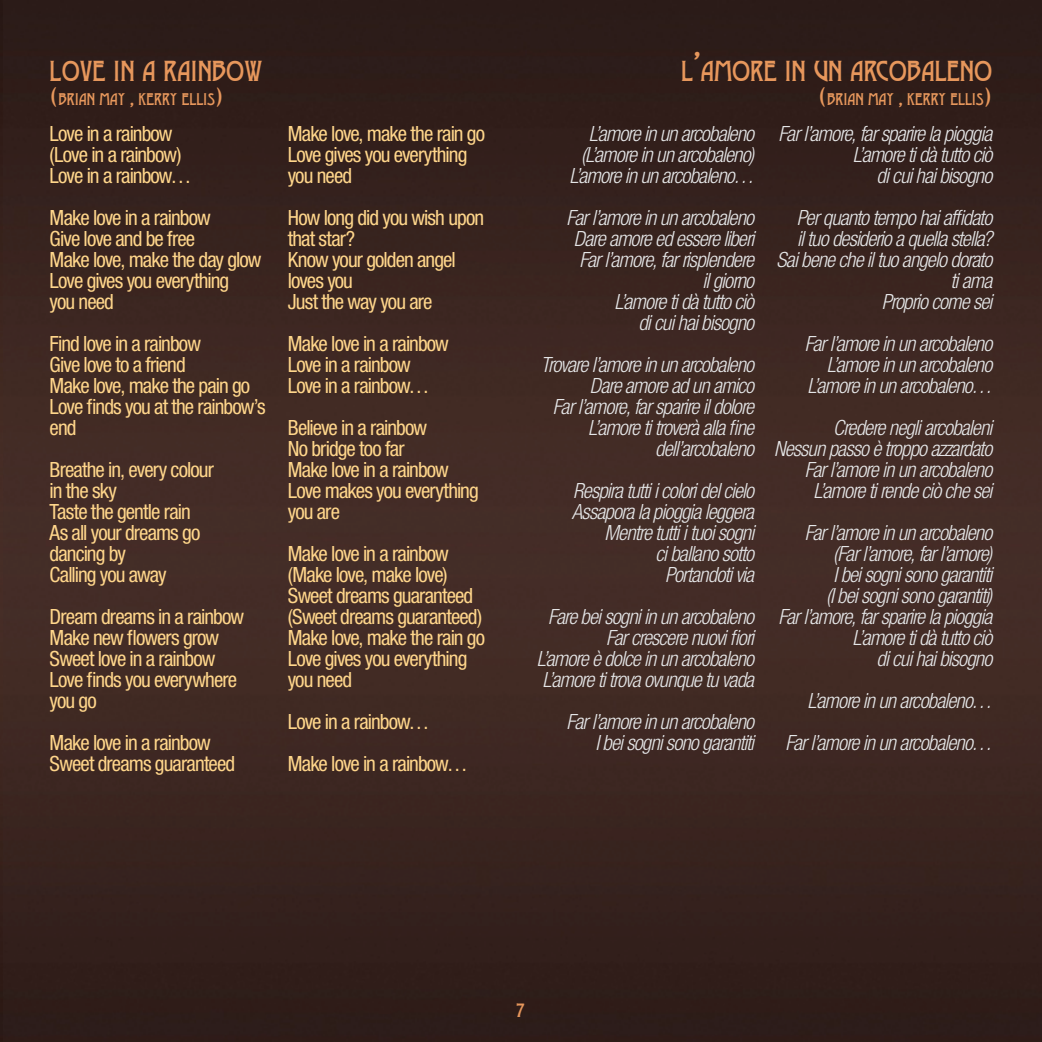
<style>
.page{position:relative;width:1042px;height:1042px;background:#fff}
.page>*{position:absolute;margin:0;border:0;box-sizing:border-box;transform-origin:0 0}
.t1{font:29.4px "Quaint Gothic SGOT";color:#e7975c}
.t2{font:italic 300 condensed 21px/21px "Helvetica Neue LT Std";letter-spacing:-.04em;color:#e4e5e6;text-align:right}
.t3{font:condensed 21px/21px "Helvetica Neue LT Std";letter-spacing:-.045em;color:#ffd68b}
.t4{font:21px "Quaint Gothic SGOT";color:#e7975c}
.t5{font:17.15px "Quaint Gothic SGOT";color:#e7975c}
.s1{font-size:42px}
.s2{font-size:24.5px}
</style>
<div class="page">
<img style="left:2px;top:0;width:1039px;height:1041px">
<img style="left:0;top:0;width:2px;height:1041px">
<h1 class="t1" style="left:50px;top:52px;width:214px">LOVE IN A RAINBOW</h1>
<h1 class="t1" style="left:681px;top:52px;width:313px">L<span class="s1">’</span>AMORE IN UN ARCOBALENO</h1>
<p class="t5" style="left:50px;top:88px;width:176px"><span class="s2">(</span>BRIAN MAY <span class="s2">,</span> KERRY ELLIS<span class="s2">)</span></p>
<p class="t5" style="left:818px;top:88px;width:176px"><span class="s2">(</span>BRIAN MAY <span class="s2">,</span> KERRY ELLIS<span class="s2">)</span></p>
<p class="t3" style="left:50px;top:122px;width:143px">Love in a rainbow (Love in a rainbow)<br>Love in a rainbow…</p>
<p class="t3" style="left:50px;top:206px;width:213px">Make love in a rainbow<br>Give love and be free<br>Make love, make the day glow<br>Love gives you everything<br>you need</p>
<p class="t3" style="left:50px;top:332px;width:218px">Find love in a rainbow<br>Give love to a friend<br>Make love, make the pain go<br>Love finds you at the rainbow’s end</p>
<p class="t3" style="left:50px;top:458px;width:166px">Breathe in, every colour in the sky<br>Taste the gentle rain<br>As all your dreams go dancing by<br>Calling you away</p>
<p class="t3" style="left:50px;top:605px;width:196px">Dream dreams in a rainbow<br>Make new flowers grow<br>Sweet love in a rainbow<br>Love finds you everywhere you go</p>
<p class="t3" style="left:50px;top:731px;width:187px">Make love in a rainbow<br>Sweet dreams guaranteed</p>
<p class="t3" style="left:288px;top:122px;width:199px">Make love, make the rain go<br>Love gives you everything you need</p>
<p class="t3" style="left:288px;top:206px;width:198px">How long did you wish upon that star?<br>Know your golden angel loves you<br>Just the way you are</p>
<p class="t3" style="left:288px;top:332px;width:163px">Make love in a rainbow<br>Love in a rainbow<br>Love in a rainbow…</p>
<p class="t3" style="left:288px;top:416px;width:192px">Believe in a rainbow<br>No bridge too far<br>Make love in a rainbow<br>Love makes you everything you are</p>
<p class="t3" style="left:288px;top:542px;width:199px">Make love in a rainbow (Make love, make love)<br>Sweet dreams guaranteed (Sweet dreams guaranteed)<br>Make love, make the rain go<br>Love gives you everything you need</p>
<p class="t3" style="left:288px;top:700px;width:181px;line-height:42px">Love in a rainbow…<br>Make love in a rainbow…</p>
<p class="t2" style="left:569px;top:123px;width:186px">L’amore in un arcobaleno (L’amore in un arcobaleno)<br>L’amore in un arcobaleno…</p>
<p class="t2" style="left:567px;top:207px;width:189px">Far l’amore in un arcobaleno<br>Dare amore ed essere liberi<br>Far l’amore, far risplendere<br>il giorno<br>L’amore ti dà tutto ciò<br>di cui hai bisogno</p>
<p class="t2" style="left:541px;top:354px;width:215px">Trovare l’amore in un arcobaleno<br>Dare amore ad un amico<br>Far l’amore, far sparire il dolore<br>L’amore ti troverà alla fine dell’arcobaleno</p>
<p class="t2" style="left:572px;top:480px;width:184px">Respira tutti i colori del cielo<br>Assapora la pioggia leggera<br>Mentre tutti i tuoi sogni<br>ci ballano sotto<br>Portandoti via</p>
<p class="t2" style="left:537px;top:606px;width:219px">Fare bei sogni in un arcobaleno<br>Far crescere nuovi fiori<br>L’amore è dolce in un arcobaleno<br>L’amore ti trova ovunque tu vada</p>
<p class="t2" style="left:566px;top:711px;width:189px">Far l’amore in un arcobaleno<br>I bei sogni sono garantiti</p>
<p class="t2" style="left:778px;top:123px;width:215px">Far l’amore, far sparire la pioggia<br>L’amore ti dà tutto ciò<br>di cui hai bisogno</p>
<p class="t2" style="left:776px;top:207px;width:217px">Per quanto tempo hai affidato<br>il tuo desiderio a quella stella?<br>Sai bene che il tuo angelo dorato ti ama<br>Proprio come sei</p>
<p class="t2" style="left:805px;top:333px;width:189px">Far l’amore in un arcobaleno<br>L’amore in un arcobaleno<br>L’amore in un arcobaleno…</p>
<p class="t2" style="left:774px;top:417px;width:220px">Credere negli arcobaleni<br>Nessun passo è troppo azzardato<br>Far l’amore in un arcobaleno<br>L’amore ti rende ciò che sei</p>
<p class="t2" style="left:778px;top:522px;width:215px">Far l’amore in un arcobaleno (Far l’amore, far l’amore)<br>I bei sogni sono garantiti<br>(I bei sogni sono garantiti)<br>Far l’amore, far sparire la pioggia<br>L’amore ti dà tutto ciò<br>di cui hai bisogno</p>
<p class="t2" style="left:785px;top:680px;width:208px;line-height:42px">L’amore in un arcobaleno…<br>Far l’amore in un arcobaleno…</p>
<p class="t4" style="left:517px;top:996px;width:10px">7</p>
</div>
